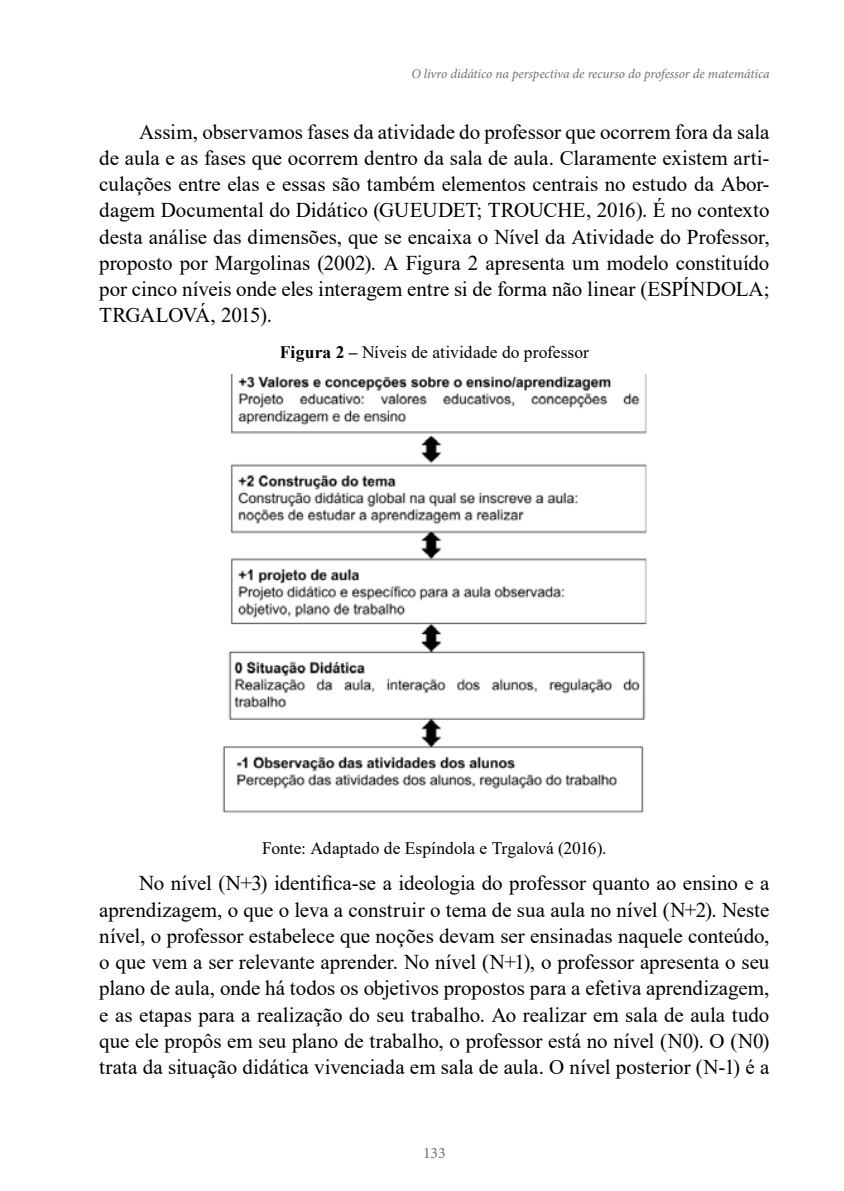
<style>
.page{position:relative;width:844px;height:1191px;background:#fff}
.page>*{position:absolute;margin:0;border:0;box-sizing:border-box;transform-origin:0 0}
.t1{font:21px/26.2px "Times New Roman";letter-spacing:-.005em;color:#000;text-align:justify}
.t2{font:17.5px "Times New Roman";color:#000}
.t3{font:15.75px "Minion Pro";color:#706f6f}
.t4{font:italic 13.3px "Minion Pro";letter-spacing:-.005em;color:#706f6f}
.s1{font-weight:700}
</style>
<div class="page">
<img style="left:222px;top:375px;width:425px;height:438px">
<p class="t4" style="left:411px;top:65px;width:359px">O livro didático na perspectiva de recurso do professor de matemática</p>
<p class="t1" style="left:99px;top:118px;width:671px;text-indent:40px">Assim, observamos fases da atividade do professor que ocorrem fora da sala de aula e as fases que ocorrem dentro da sala de aula. Claramente existem arti&shy;culações entre elas e essas são também elementos centrais no estudo da Abor&shy;dagem Documental do Didático (GUEUDET; TROUCHE, 2016). É no contexto desta análise das dimensões, que se encaixa o Nível da Atividade do Professor, proposto por Margolinas (2002). A Figura 2 apresenta um modelo constituído por cinco níveis onde eles interagem entre si de forma não linear (ESPÍNDOLA; TRGALOVÁ, 2015).</p>
<p class="t2" style="left:279px;top:340px;width:311px"><span class="s1">Figura 2 –</span> Níveis de atividade do professor</p>
<p class="t2" style="left:262px;top:836px;width:346px">Fonte: Adaptado de Espíndola e Trgalová (2016).</p>
<p class="t1" style="left:99px;top:869px;width:671px;text-indent:40px">No nível (N+3) identifica-se a ideologia do professor quanto ao ensino e a aprendizagem, o que o leva a construir o tema de sua aula no nível (N+2). Neste nível, o professor estabelece que noções devam ser ensinadas naquele conteúdo, o que vem a ser relevante aprender. No nível (N+1), o professor apresenta o seu plano de aula, onde há todos os objetivos propostos para a efetiva aprendizagem, e as etapas para a realização do seu trabalho. Ao realizar em sala de aula tudo que ele propôs em seu plano de trabalho, o professor está no nível (N0). O (N0) trata da situação didática vivenciada em sala de aula. O nível posterior (N-1) é a</p>
<p class="t3" style="left:423px;top:1142px;width:24px">133</p>
</div>
